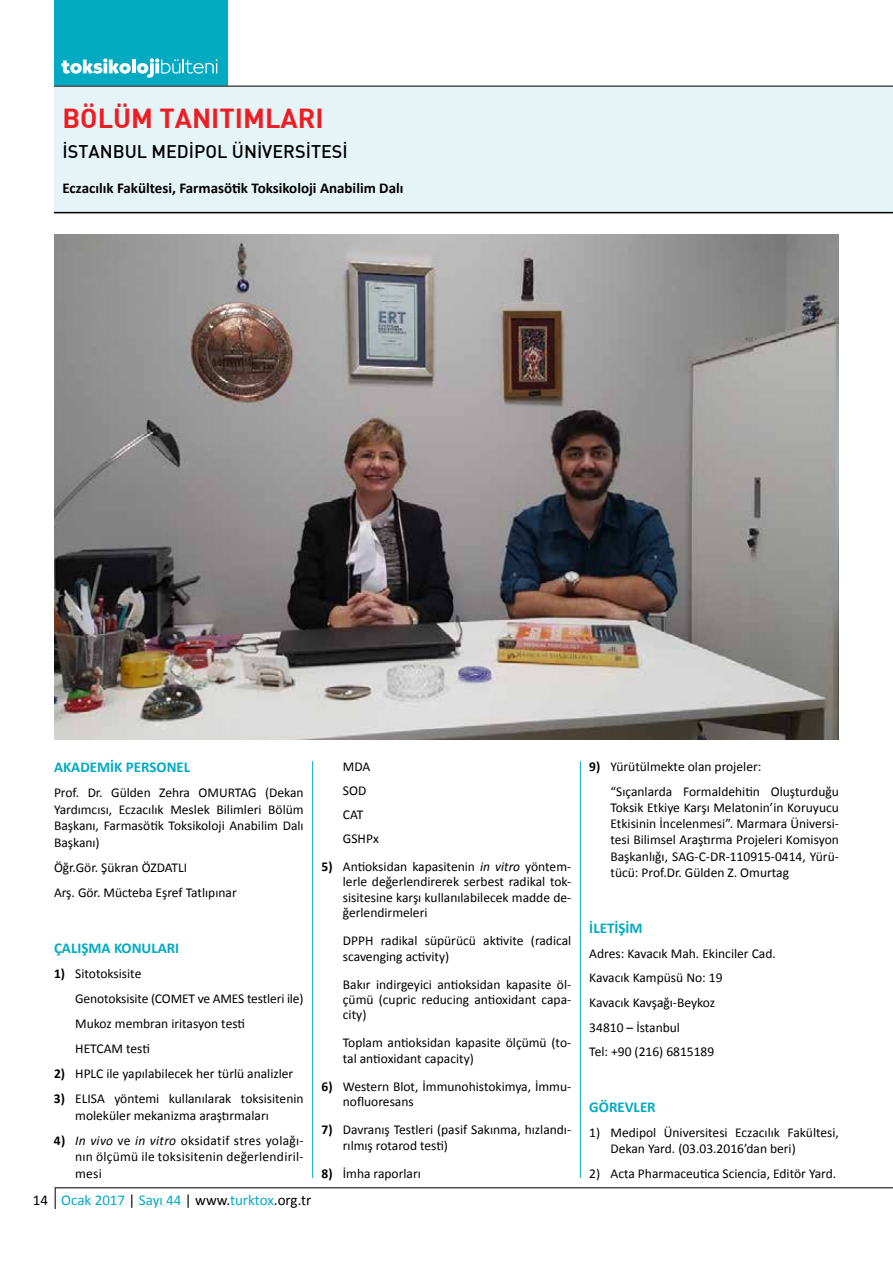
<style>
.page{position:relative;width:893px;height:1263px;background:#fff}
.page>*{position:absolute;margin:0;border:0;box-sizing:border-box;transform-origin:0 0}
.t1{font:700 27px "DI Nbek";color:#ed1d24}
.t2{font:500 18px "DI Nbek";color:#000}
.t3{font:700 15px "Calibri";color:#000}
.t4{font:700 15px "Calibri";color:#00abc2}
.t5{font:15px "Calibri";color:#00abc2}
.t6{font:13.5px/15.3px "Calibri";color:#000}
.s1{font-weight:700}
.s2{font-style:italic}
.s3{color:#000}
</style>
<div class="page">
<div style="left:54px;top:0;width:173px;height:86px;background:#00abc2"></div>
<svg style="left:61px;top:58px;width:70px;height:16px"></svg>
<hr style="left:132px;top:60px;width:4px;height:13px;background:#fff">
<svg style="left:137px;top:58px;width:81px;height:20px"></svg>
<hr style="left:54px;top:85px;width:839px;height:2px;background:#4d4d4f">
<svg style="left:54px;top:1187px;width:839px;height:22px"></svg>
<div style="left:54px;top:87px;width:839px;height:126px;background:#e5f4f6"></div>
<hr style="left:54px;top:212px;width:839px;height:1px;background:#000">
<hr style="left:312px;top:761px;width:1px;height:417px;background:#00abc2">
<hr style="left:580px;top:761px;width:1px;height:417px;background:#00abc2">
<img style="left:54px;top:235px;width:785px;height:505px">
<h1 class="t1" style="left:63px;top:101px;width:263px">BÖLÜM TANITIMLARI</h1>
<h2 class="t2" style="left:63px;top:140px;width:287px">İSTANBUL MEDİPOL ÜNİVERSİTESİ</h2>
<p class="t3" style="left:63px;top:179px;width:343px">Eczacılık Fakültesi, Farmasötik Toksikoloji Anabilim Dalı</p>
<p class="t4" style="left:54px;top:758px;width:138px">AKADEMİK PERSONEL</p>
<p class="t6" style="left:54px;top:785px;width:251px;line-height:16.5px;text-align:justify">Prof. Dr. Gülden Zehra OMURTAG (Dekan Yardımcısı, Eczacılık Meslek Bilimleri Bölüm Başkanı, Farmasötik Toksikoloji Anabilim Dalı Başkanı)</p>
<p class="t6" style="left:54px;top:855px;width:184px;line-height:25px">Öğr.Gör. Şükran ÖZDATLI<br>Arş. Gör. Mücteba Eşref Tatlıpınar</p>
<p class="t4" style="left:54px;top:939px;width:127px">ÇALIŞMA KONULARI</p>
<p class="t6" style="left:75px;top:961px;width:230px;line-height:25px;text-indent:-21px"><span class="s1">1)</span> Sitotoksisite<br>Genotoksisite (COMET ve AMES testleri ile)<br>Mukoz membran iritasyon testi<br>HETCAM testi</p>
<p class="t6" style="left:54px;top:1066px;width:241px"><span class="s1">2)</span> HPLC ile yapılabilecek her türlü analizler</p>
<p class="t6" style="left:75px;top:1091px;width:230px;line-height:16.5px;text-indent:-21px"><span class="s1">3)</span> ELISA yöntemi kullanılarak toksisitenin moleküler mekanizma araştırmaları</p>
<p class="t6" style="left:75px;top:1132px;width:230px;line-height:16.5px;text-align:justify;text-indent:-21px"><span class="s1">4)</span> <span class="s2">In vivo</span> ve <span class="s2">in vitro</span> oksidatif stres yolağı&shy;nın ölçümü ile toksisitenin değerlendiril&shy;mesi</p>
<p class="t5" style="left:33px;top:1190px;width:280px"><span class="s3">14</span> Ocak 2017 <span class="s3">|</span> Sayı 44 <span class="s3">| www.</span>turktox<span class="s3">.org.tr</span></p>
<p class="t6" style="left:343px;top:755px;width:37px;line-height:23.9px">MDA<br>SOD<br>CAT<br>GSHPx</p>
<p class="t6" style="left:343px;top:859px;width:230px;text-align:justify;text-indent:-21px"><span class="s1">5)</span> Antioksidan kapasitenin <span class="s2">in vitro</span> yöntem&shy;lerle değerlendirerek serbest radikal tok&shy;sisitesine karşı kullanılabilecek madde de&shy;ğerlendirmeleri</p>
<p class="t6" style="left:343px;top:933px;width:230px">DPPH radikal süpürücü aktivite (radical scavenging activity)</p>
<p class="t6" style="left:343px;top:976px;width:230px;text-align:justify">Bakır indirgeyici antioksidan kapasite öl&shy;çümü (cupric reducing antioxidant capa&shy;city)</p>
<p class="t6" style="left:343px;top:1035px;width:230px">Toplam antioksidan kapasite ölçümü (to&shy;tal antioxidant capacity)</p>
<p class="t6" style="left:343px;top:1079px;width:230px;text-indent:-21px"><span class="s1">6)</span> Western Blot, İmmunohistokimya, İmmu&shy;nofluoresans</p>
<p class="t6" style="left:343px;top:1122px;width:230px;text-indent:-21px"><span class="s1">7)</span> Davranış Testleri (pasif Sakınma, hızlandı&shy;rılmış rotarod testi)</p>
<p class="t6" style="left:322px;top:1166px;width:101px"><span class="s1">8)</span> İmha raporları</p>
<p class="t6" style="left:610px;top:754px;width:230px;line-height:24.6px;text-indent:-21px"><span class="s1">9)</span> Yürütülmekte olan projeler:<br>“Sıçanlarda Formaldehitin Oluşturduğu</p>
<p class="t6" style="left:610px;top:799px;width:230px;line-height:16.2px;text-align:justify">Toksik Etkiye Karşı Melatonin’in Koruyucu Etkisinin İncelenmesi”. Marmara Üniversi&shy;tesi Bilimsel Araştırma Projeleri Komisyon Başkanlığı, SAG-C-DR-110915-0414, Yürü&shy;tücü: Prof.Dr. Gülden Z. Omurtag</p>
<p class="t4" style="left:589px;top:918px;width:55px">İLETİŞİM</p>
<p class="t6" style="left:589px;top:941px;width:188px;line-height:24.6px">Adres: Kavacık Mah. Ekinciler Cad.<br>Kavacık Kampüsü No: 19<br>Kavacık Kavşağı-Beykoz<br>34810 – İstanbul<br>Tel: +90 (216) 6815189</p>
<p class="t4" style="left:589px;top:1098px;width:68px">GÖREVLER</p>
<p class="t6" style="left:611px;top:1124px;width:230px;line-height:16.2px;text-indent:-21px">1) Medipol Üniversitesi Eczacılık Fakültesi,<br>Dekan Yard. (03.03.2016’dan beri)</p>
<p class="t6" style="left:589px;top:1166px;width:248px">2) Acta Pharmaceutica Sciencia, Editör Yard.</p>
</div>
